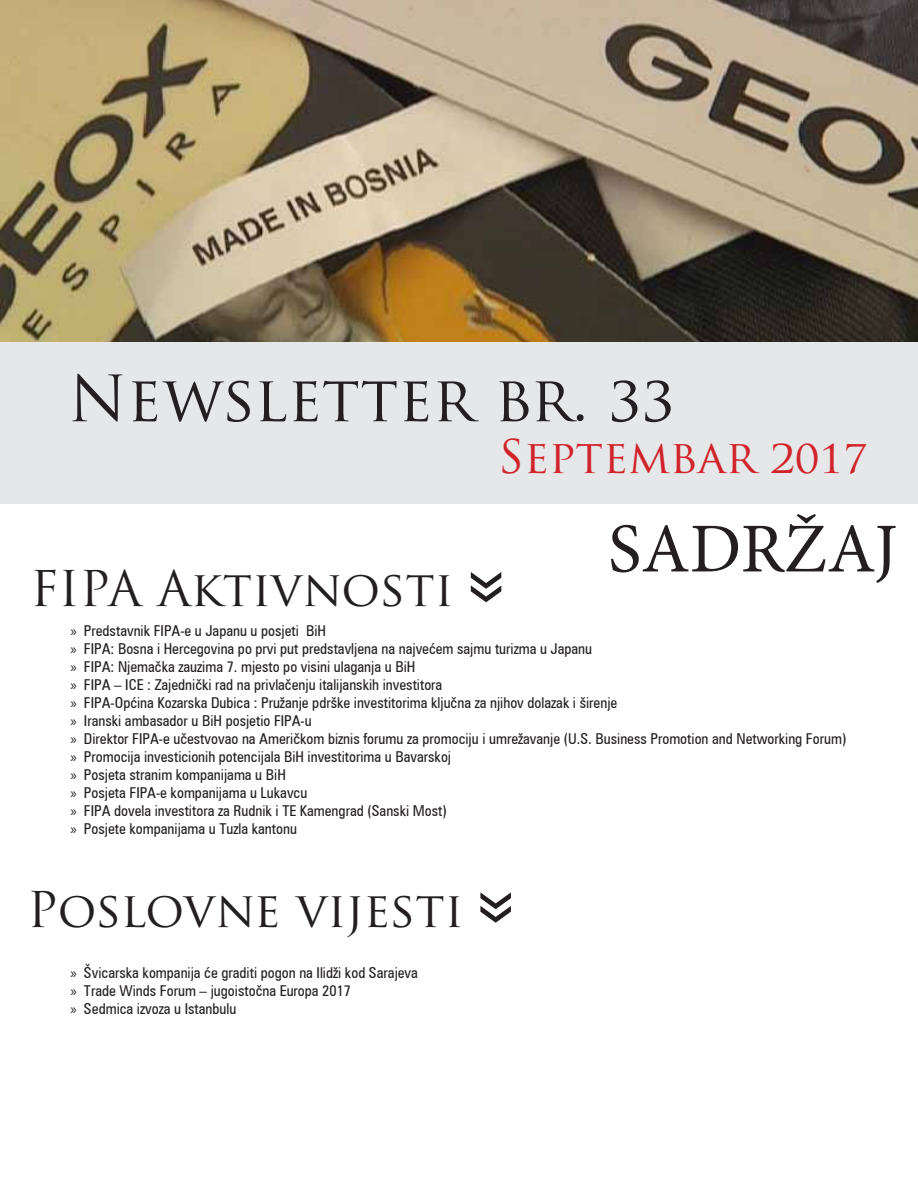
<style>
.page{position:relative;width:918px;height:1188px;background:#fff}
.page>*{position:absolute;margin:0;border:0;box-sizing:border-box;transform-origin:0 0}
.t1{font:70.05px "Minion Pro";color:#231f20}
.t2{font:62.1px "Trajan Pro";color:#231f20}
.t3{font:48px "Trajan Pro";color:#231f20}
.t4{font:45.3px "Trajan Pro";color:#d1232a}
.t5{font:condensed 15px/18px "Zurich BT";color:#231f20}
.s1{font-family:"Myriad Pro";font-stretch:normal}
</style>
<div class="page">
<img style="left:0;top:0;width:918px;height:342px">
<div style="left:0;top:342px;width:918px;height:162px;background:#e6e7e9"></div>
<h2 class="t2" style="left:68px;top:359px;width:608px">Newsletter br. 33</h2>
<h3 class="t4" style="left:498px;top:428px;width:371px">Septembar 2017</h3>
<h1 class="t1" style="left:608px;top:502px;width:291px">SADRŽAJ</h1>
<h3 class="t3" style="left:30px;top:558px;width:425px">FIPA Aktivnosti</h3>
<p class="t5" style="left:70px;top:622px;width:777px"><span class="s1">»</span> Predstavnik FIPA-e u Japanu u posjeti BiH<br><span class="s1">»</span> FIPA: Bosna i Hercegovina po prvi put predstavljena na najvećem sajmu turizma u Japanu<br><span class="s1">»</span> FIPA: Njemačka zauzima 7. mjesto po visini ulaganja u BiH<br><span class="s1">»</span> FIPA – ICE : Zajednički rad na privlačenju italijanskih investitora<br><span class="s1">»</span> FIPA-Općina Kozarska Dubica : Pružanje pdrške investitorima ključna za njihov dolazak i širenje<br><span class="s1">»</span> Iranski ambasador u BiH posjetio FIPA-u<br><span class="s1">»</span> Direktor FIPA-e učestvovao na Američkom biznis forumu za promociju i umrežavanje (U.S. Business Promotion and Networking Forum) <span class="s1">»</span> Promocija investicionih potencijala BiH investitorima u Bavarskoj<br><span class="s1">»</span> Posjeta stranim kompanijama u BiH<br><span class="s1">»</span> Posjeta FIPA-e kompanijama u Lukavcu<br><span class="s1">»</span> FIPA dovela investitora za Rudnik i TE Kamengrad (Sanski Most)<br><span class="s1">»</span> Posjete kompanijama u Tuzla kantonu</p>
<h3 class="t3" style="left:27px;top:879px;width:438px">Poslovne vijesti</h3>
<p class="t5" style="left:70px;top:964px;width:349px"><span class="s1">»</span> Švicarska kompanija će graditi pogon na Ilidži kod Sarajeva <span class="s1">»</span> Trade Winds Forum – jugoistočna Europa 2017<br><span class="s1">»</span> Sedmica izvoza u Istanbulu</p>
</div>
